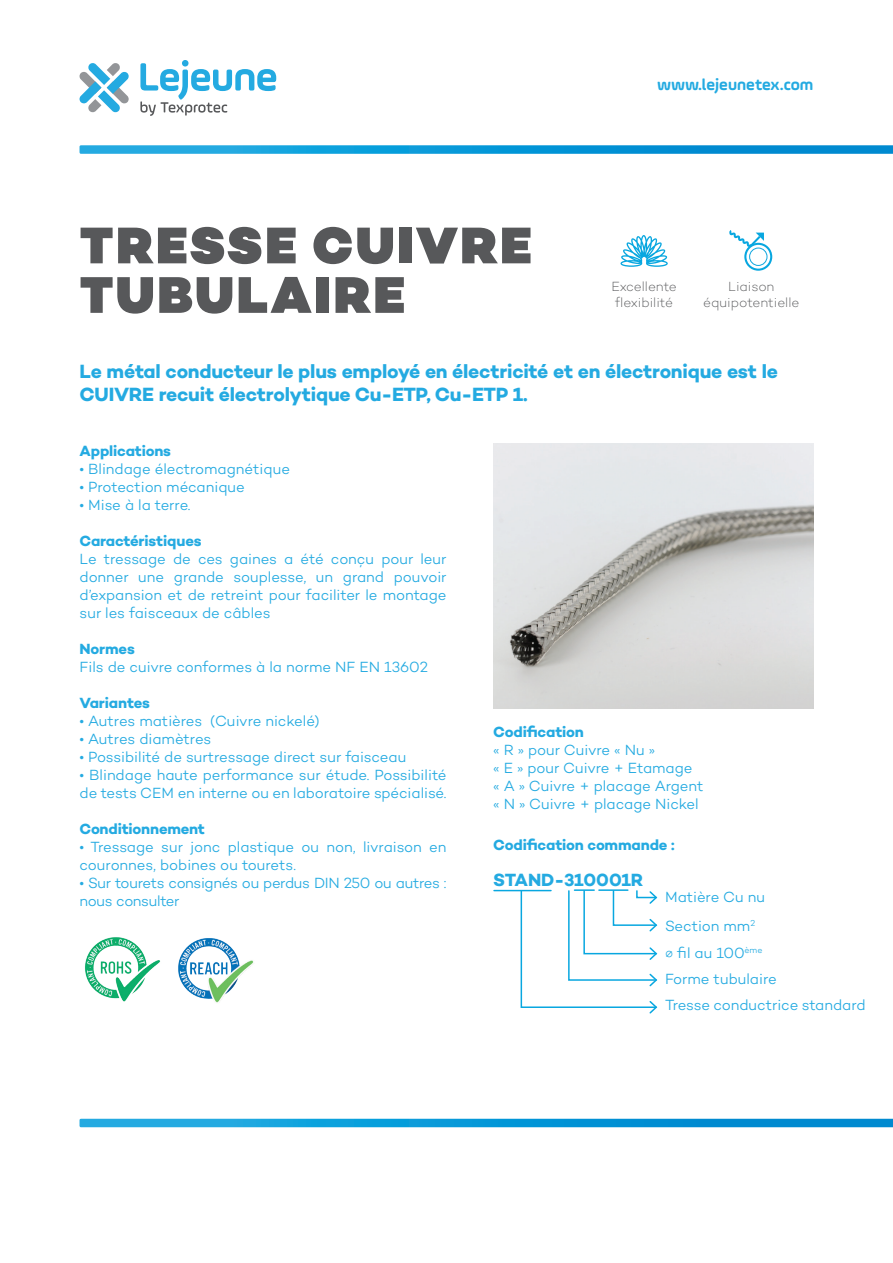
<style>
.page{position:relative;width:893px;height:1263px;background:#fff}
.page>*{position:absolute;margin:0;border:0;box-sizing:border-box;transform-origin:0 0}
.t1{font:900 52.5px/49.5px "Campton";letter-spacing:.05em;color:#57585a}
.t2{font:700 19.5px/23.4px "Campton";letter-spacing:-.015em;color:#24aae1}
.t3{font:700 18px "Campton";color:#24aae1}
.t4{font:700 16.5px "Ample Soft";color:#24aae1}
.t5{font:300 15px/18px "Campton";letter-spacing:-.01em;color:#24aae1}
.t6{font:700 15px "Campton";letter-spacing:-.015em;color:#24aae1}
.t7{font:200 13.5px/16.2px "Campton";letter-spacing:-.005em;color:#57585a}
.s1{font-family:"Arial Unicode MS";font-weight:400}
</style>
<div class="page">
<svg style="left:80px;top:145px;width:813px;height:9px;background:#189eda"></svg>
<svg style="left:80px;top:1119px;width:813px;height:8px;background:#0b98d8"></svg>
<svg style="left:140px;top:60px;width:136px;height:56px"></svg>
<svg style="left:79px;top:63px;width:50px;height:50px"></svg>
<svg style="left:620px;top:235px;width:48px;height:32px"></svg>
<div style="left:749px;top:248px;width:18px;height:18px;border:1px solid #0ea6df;border-radius:50%"></div>
<div style="left:744px;top:243px;width:28px;height:28px;border:2px solid #08a7e0;border-radius:50%"></div>
<svg style="left:729px;top:230px;width:35px;height:18px"></svg>
<img style="left:493px;top:444px;width:320px;height:264px">
<img style="left:85px;top:937px;width:76px;height:65px">
<img style="left:178px;top:938px;width:76px;height:65px">
<svg style="left:520px;top:889px;width:138px;height:125px"></svg>
<hr style="left:599px;top:889px;width:29px;height:2px;background:#08a7e0">
<hr style="left:494px;top:890px;width:57px;height:1px;background:#08a7e0">
<hr style="left:574px;top:889px;width:20px;height:2px;background:#08a7e0">
<h1 class="t1" style="left:80px;top:221px;width:454px">TRESSE CUIVRE<br>TUBULAIRE</h1>
<p class="t4" style="left:657px;top:75px;width:158px">www.lejeunetex.com</p>
<p class="t7" style="left:611px;top:278px;width:67px">Excellente flexibilité</p>
<p class="t7" style="left:703px;top:278px;width:98px;text-align:center">Liaison équipotentielle</p>
<h2 class="t2" style="left:80px;top:359px;width:700px">Le métal conducteur le plus employé en électricité et en électronique est le<br>CUIVRE recuit électrolytique Cu-ETP, Cu-ETP 1.</h2>
<p class="t6" style="left:80px;top:441px;width:93px">Applications</p>
<p class="t5" style="left:80px;top:459px;width:212px">• Blindage électromagnétique</p>
<p class="t5" style="left:80px;top:477px;width:167px">• Protection mécanique</p>
<p class="t5" style="left:80px;top:495px;width:113px">• Mise à la terre.</p>
<p class="t6" style="left:80px;top:531px;width:124px">Caractéristiques</p>
<p class="t5" style="left:80px;top:549px;width:369px;text-align:justify">Le tressage de ces gaines a été conçu pour leur donner une grande souplesse, un grand pouvoir d’expansion et de retreint pour faciliter le montage sur les faisceaux de câbles</p>
<p class="t6" style="left:80px;top:639px;width:57px">Normes</p>
<p class="t5" style="left:80px;top:657px;width:350px">Fils de cuivre conformes à la norme NF EN 13602</p>
<p class="t6" style="left:80px;top:693px;width:72px">Variantes</p>
<p class="t5" style="left:80px;top:711px;width:242px">• Autres matières (Cuivre nickelé)</p>
<p class="t5" style="left:80px;top:729px;width:133px">• Autres diamètres</p>
<p class="t5" style="left:80px;top:747px;width:328px">• Possibilité de surtressage direct sur faisceau</p>
<p class="t5" style="left:80px;top:765px;width:368px">• Blindage haute performance sur étude. Possibilité de tests CEM en interne ou en laboratoire spécialisé.</p>
<p class="t6" style="left:80px;top:819px;width:127px">Conditionnement</p>
<p class="t5" style="left:80px;top:837px;width:368px">• Tressage sur jonc plastique ou non, livraison en couronnes, bobines ou tourets.</p>
<p class="t5" style="left:80px;top:873px;width:368px">• Sur tourets consignés ou perdus DIN 250 ou autres : nous consulter</p>
<p class="t6" style="left:493px;top:722px;width:92px">Codification</p>
<p class="t5" style="left:493px;top:741px;width:212px">« R » pour Cuivre « Nu »<br>« E » pour Cuivre + Etamage<br>« A » Cuivre + placage Argent « N » Cuivre + placage Nickel</p>
<p class="t6" style="left:493px;top:836px;width:183px">Codification commande :</p>
<p class="t3" style="left:493px;top:869px;width:152px">STAND-310001R</p>
<p class="t5" style="left:665px;top:888px;width:102px">Matière Cu nu</p>
<p class="t5" style="left:665px;top:917px;width:92px">Section mm<sup>2</sup></p>
<p class="t5" style="left:665px;top:943px;width:99px"><span class="s1">⌀</span> fil au 100<sup>ème</sup></p>
<p class="t5" style="left:665px;top:969px;width:113px">Forme tubulaire</p>
<p class="t5" style="left:665px;top:995px;width:202px">Tresse conductrice standard</p>
</div>
